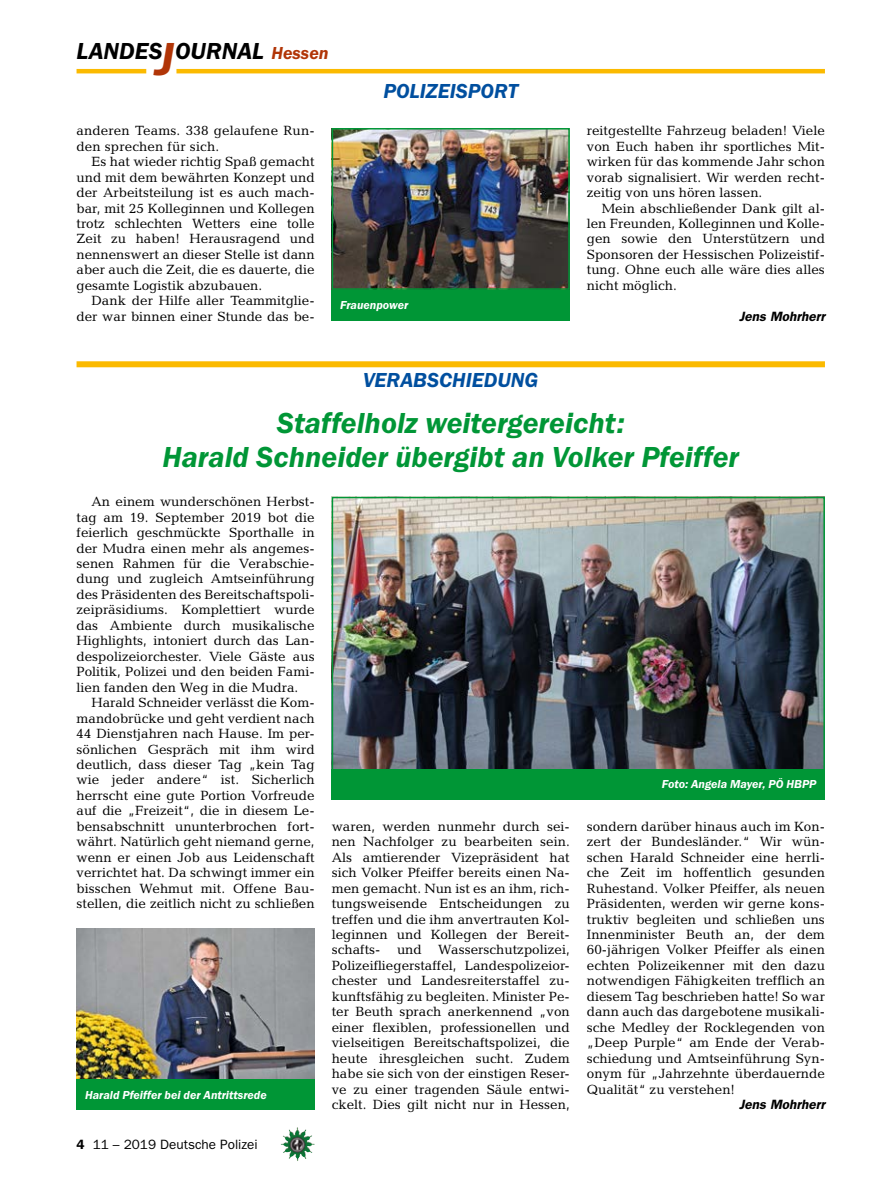
<style>
.page{position:relative;width:893px;height:1191px;background:#fff}
.page>*{position:absolute;margin:0;border:0;box-sizing:border-box;transform-origin:0 0}
._04__HEADLINE_1spalt{font:italic 600 30px/33px "Franklin Gothic Itc T";color:#009636;text-align:center}
.t1{font:italic 600 24px "Franklin Gothic Itc T";color:#000}
._01__RUBRIKENZEILE_m{font:italic 600 21px "Franklin Gothic Itc T";color:#004f9f}
._01__RUBRIKENZEILE_o{font:italic 600 21px "Franklin Gothic Itc T";color:#004f9f}
._09__GRUNDTEXT___Blo{font:13.5px/15.5px "Candida";color:#000;text-align:justify}
._13__UNTERSCHRIFT_Ar{font:italic 600 13.5px "Franklin Gothic";color:#000}
.t2{font:13.5px "Franklin Gothic";color:#000}
._12__BILDUNTERSCHRIF{font:italic 600 12px "Franklin Gothic Itc T";color:#fff}
.s1{font-size:48px;color:#b13507}
.s2{font-size:18px;color:#b13507}
.s3{font-weight:600}
</style>
<div class="page">
<hr style="left:77px;top:69px;width:69px;height:4px;background:#fbba00">
<hr style="left:176px;top:69px;width:649px;height:4px;background:#fbba00">
<img style="left:281px;top:1128px;width:16px;height:24px">
<div style="left:77px;top:361px;width:748px;height:6px;background:#fbba00"></div>
<img style="left:77px;top:928px;width:238px;height:150px">
<img style="left:335px;top:131px;width:232px;height:156px">
<div style="left:332px;top:128px;width:238px;height:162px;border:2px solid #009636"></div>
<div style="left:332px;top:290px;width:238px;height:31px;background:#009636"></div>
<img style="left:335px;top:500px;width:487px;height:268px">
<div style="left:332px;top:497px;width:493px;height:274px;border:2px solid #009636"></div>
<div style="left:332px;top:769px;width:493px;height:31px;background:#009636"></div>
<div style="left:77px;top:1079px;width:238px;height:31px;background:#009636"></div>
<h2 class="t1" style="left:77px;top:37px;width:254px">LANDES<span class="s1">J</span>OURNAL <span class="s2">Hessen</span></h2>
<p class="_09__GRUNDTEXT___Blo" style="left:77px;top:123px;width:240px">anderen Teams. 338 gelaufene Run&shy;den sprechen für sich.</p>
<p class="_09__GRUNDTEXT___Blo" style="left:77px;top:154px;width:240px;text-indent:15px">Es hat wieder richtig Spaß gemacht und mit dem bewährten Konzept und der Arbeitsteilung ist es auch mach&shy;bar, mit 25 Kolleginnen und Kollegen trotz schlechten Wetters eine tolle Zeit zu haben! Herausragend und nennenswert an dieser Stelle ist dann aber auch die Zeit, die es dauerte, die gesamte Logistik abzubauen.</p>
<p class="_09__GRUNDTEXT___Blo" style="left:77px;top:293px;width:240px;text-align:right">Dank der Hilfe aller Teammitglie&shy;der war binnen einer Stunde das be-</p>
<p class="_01__RUBRIKENZEILE_o" style="left:383px;top:79px;width:136px">POLIZEISPORT</p>
<p class="_12__BILDUNTERSCHRIF" style="left:340px;top:298px;width:70px">Frauenpower</p>
<p class="_01__RUBRIKENZEILE_m" style="left:363px;top:368px;width:177px">VERABSCHIEDUNG</p>
<p class="_09__GRUNDTEXT___Blo" style="left:587px;top:123px;width:240px">reitgestellte Fahrzeug beladen! Viele von Euch haben ihr sportliches Mit&shy;wirken für das kommende Jahr schon vorab signalisiert. Wir werden recht&shy;zeitig von uns hören lassen.</p>
<p class="_09__GRUNDTEXT___Blo" style="left:587px;top:200px;width:240px;text-indent:15px">Mein abschließender Dank gilt al&shy;len Freunden, Kolleginnen und Kolle&shy;gen sowie den Unterstützern und Sponsoren der Hessischen Polizeistif&shy;tung. Ohne euch alle wäre dies alles nicht möglich.</p>
<p class="_13__UNTERSCHRIFT_Ar" style="left:739px;top:308px;width:87px">Jens Mohrherr</p>
<p class="_04__HEADLINE_1spalt" style="left:162px;top:406px;width:578px">Staffelholz weitergereicht:<br>Harald Schneider übergibt an Volker Pfeiffer</p>
<p class="_09__GRUNDTEXT___Blo" style="left:77px;top:494px;width:240px;text-indent:15px">An einem wunderschönen Herbst&shy;tag am 19. September 2019 bot die feierlich geschmückte Sporthalle in der Mudra einen mehr als angemes&shy;senen Rahmen für die Verabschie&shy;dung und zugleich Amtseinführung des Präsidenten des Bereitschaftspoli&shy;zeipräsidiums. Komplettiert wurde das Ambiente durch musikalische Highlights, intoniert durch das Lan&shy;despolizeiorchester. Viele Gäste aus Politik, Polizei und den beiden Fami&shy;lien fanden den Weg in die Mudra.</p>
<p class="_09__GRUNDTEXT___Blo" style="left:77px;top:695px;width:240px;text-indent:15px">Harald Schneider verlässt die Kom&shy;mandobrücke und geht verdient nach 44 Dienstjahren nach Hause. Im per&shy;sönlichen Gespräch mit ihm wird deutlich, dass dieser Tag „kein Tag wie jeder andere“ ist. Sicherlich herrscht eine gute Portion Vorfreude auf die „Freizeit“, die in diesem Le&shy;bensabschnitt ununterbrochen fort&shy;währt. Natürlich geht niemand gerne, wenn er einen Job aus Leidenschaft verrichtet hat. Da schwingt immer ein bisschen Wehmut mit. Offene Bau&shy;stellen, die zeitlich nicht zu schließen</p>
<p class="_12__BILDUNTERSCHRIF" style="left:85px;top:1087px;width:183px">Harald Pfeiffer bei der Antrittsrede</p>
<p class="t2" style="left:77px;top:1136px;width:183px"><span class="s3">4</span> 11 – 2019 Deutsche Polizei</p>
<p class="_12__BILDUNTERSCHRIF" style="left:662px;top:777px;width:156px">Foto: Angela Mayer, PÖ HBPP</p>
<p class="_09__GRUNDTEXT___Blo" style="left:332px;top:818px;width:240px">waren, werden nunmehr durch sei&shy;nen Nachfolger zu bearbeiten sein.<br>Als amtierender Vizepräsident hat sich Volker Pfeiffer bereits einen Na&shy;men gemacht. Nun ist es an ihm, rich&shy;tungsweisende Entscheidungen zu treffen und die ihm anvertrauten Kol&shy;leginnen und Kollegen der Bereit&shy;schafts- und Wasserschutzpolizei, Polizeifliegerstaffel, Landespolizeior&shy;chester und Landesreiterstaffel zu&shy;kunftsfähig zu begleiten. Minister Pe&shy;ter Beuth sprach anerkennend „von einer flexiblen, professionellen und vielseitigen Bereitschaftspolizei, die heute ihresgleichen sucht. Zudem habe sie sich von der einstigen Reser&shy;ve zu einer tragenden Säule entwi&shy;ckelt. Dies gilt nicht nur in Hessen,</p>
<p class="_09__GRUNDTEXT___Blo" style="left:587px;top:818px;width:240px;text-align:left">sondern darüber hinaus auch im Kon&shy;zert der Bundesländer.“ Wir wün&shy;schen Harald Schneider eine herrli&shy;che Zeit im hoffentlich gesunden Ruhestand. Volker Pfeiffer, als neuen Präsidenten, werden wir gerne kons&shy;truktiv begleiten und schließen uns Innenminister Beuth an, der dem 60-jährigen Volker Pfeiffer als einen echten Polizeikenner mit den dazu notwendigen Fähigkeiten trefflich an diesem Tag beschrieben hatte! So war dann auch das dargebotene musikali&shy;sche Medley der Rocklegenden von „Deep Purple“ am Ende der Verab&shy;schiedung und Amtseinführung Syn&shy;onym für „Jahrzehnte überdauernde Qualität“ zu verstehen!</p>
<p class="_13__UNTERSCHRIFT_Ar" style="left:739px;top:1096px;width:87px">Jens Mohrherr</p>
</div>
